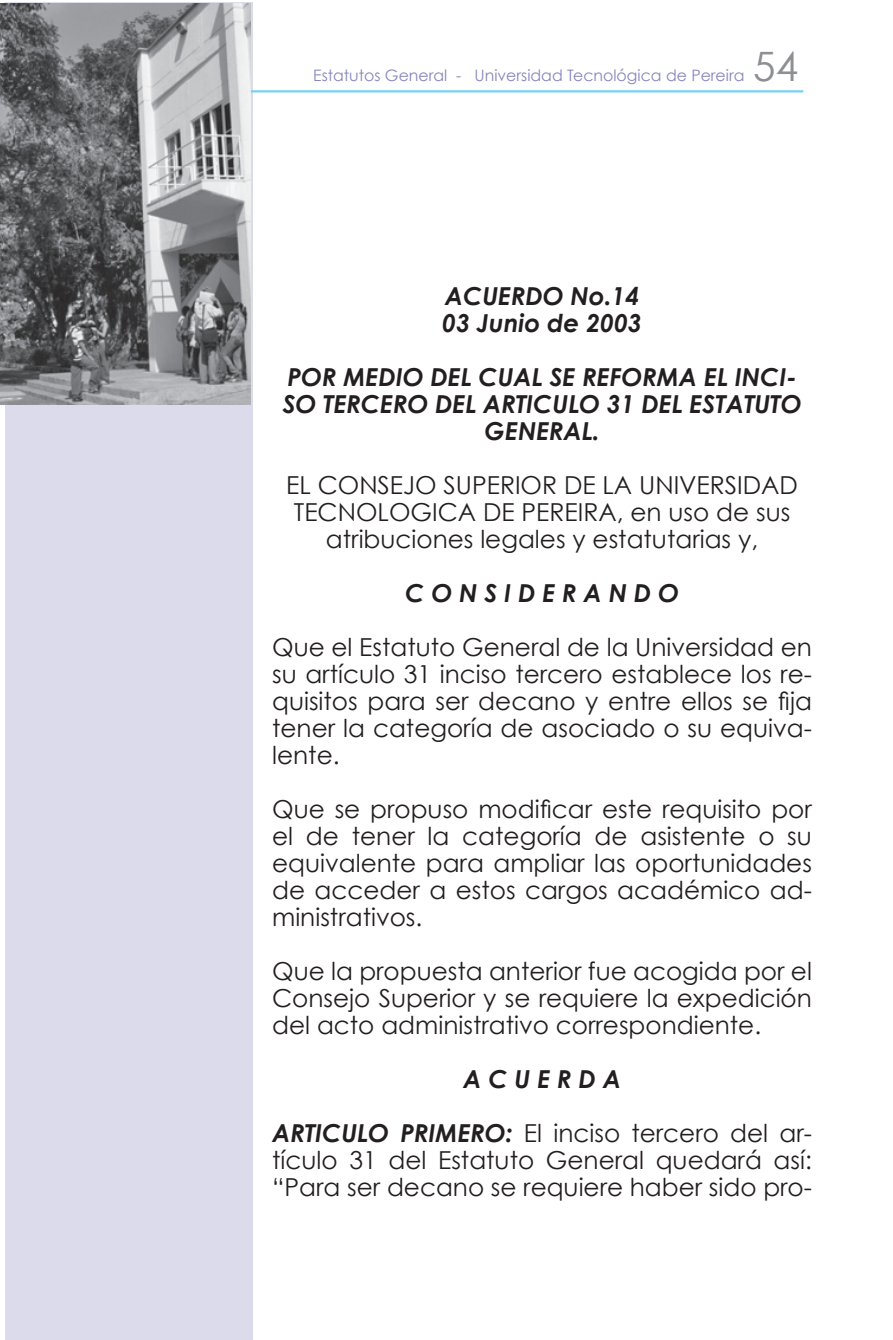
<style>
.page{position:relative;width:893px;height:1340px;background:#fff}
.page>*{position:absolute;margin:0;border:0;box-sizing:border-box;transform-origin:0 0}
.t1{font:40.5px "Century Gothic";color:#8d8f92}
.t2{font:24.75px/27px "Century Gothic";color:#231f20;text-align:justify}
.t3{font:italic 700 24.75px/27px "Century Gothic";color:#231f20;text-align:center}
.t4{font:15.75px "Century Gothic";color:#8586ba}
.s1{font-weight:400;font-style:normal}
</style>
<div class="page">
<div style="left:5px;top:2px;width:248px;height:1337px;background:#dbdbeb"></div>
<hr style="left:0;top:90px;width:803px;height:2px;background:#75d1f6">
<img style="left:0;top:3px;width:251px;height:402px">
<p class="t4" style="left:313px;top:66px;width:433px">Estatutos General - Universidad Tecnológica de Pereira</p>
<h1 class="t1" style="left:753px;top:42px;width:23px">54</h1>
<p class="t3" style="left:442px;top:281px;width:201px;text-align:left">ACUERDO No.14<br>03 Junio de 2003</p>
<p class="t3" style="left:283px;top:362px;width:520px">POR MEDIO DEL CUAL SE REFORMA EL INCI-<br>SO TERCERO DEL ARTICULO 31 DEL ESTATUTO<br>GENERAL.</p>
<p class="t2" style="left:286px;top:471px;width:513px;text-align:center">EL CONSEJO SUPERIOR DE LA UNIVERSIDAD<br>TECNOLOGICA DE PEREIRA, en uso de sus atribuciones legales y estatutarias y,</p>
<p class="t3" style="left:405px;top:578px;width:275px">C O N S I D E R A N D O</p>
<p class="t2" style="left:272px;top:633px;width:541px">Que el Estatuto General de la Universidad en su artículo 31 inciso tercero establece los re&shy;quisitos para ser decano y entre ellos se fija tener la categoría de asociado o su equiva&shy;lente.</p>
<p class="t2" style="left:272px;top:795px;width:541px">Que se propuso modificar este requisito por el de tener la categoría de asistente o su equivalente para ampliar las oportunidades de acceder a estos cargos académico ad&shy;ministrativos.</p>
<p class="t2" style="left:272px;top:957px;width:541px">Que la propuesta anterior fue acogida por el Consejo Superior y se requiere la expedición del acto administrativo correspondiente.</p>
<p class="t3" style="left:272px;top:1051px;width:541px;line-height:54px">A C U E R D A<br>ARTICULO PRIMERO: <span class="s1">El inciso tercero del ar-</span></p>
<p class="t2" style="left:272px;top:1146px;width:541px">tículo 31 del Estatuto General quedará así: “Para ser decano se requiere haber sido pro-</p>
</div>
